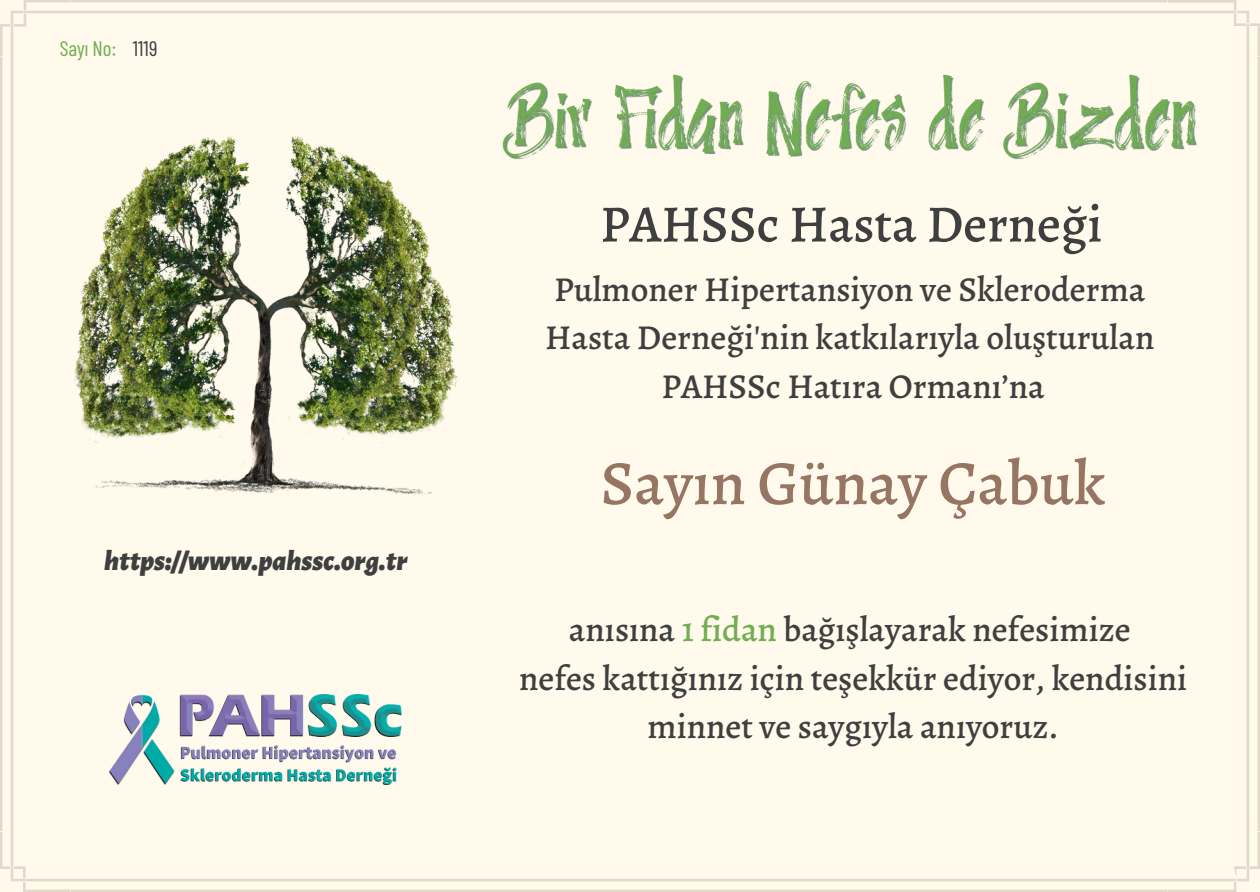
<style>
.page{position:relative;width:1260px;height:892px;background:#fff}
.page>*{position:absolute;margin:0;border:0;box-sizing:border-box;transform-origin:0 0}
.t1{font:500 63px "Alegreya";color:#967562}
.t2{font:500 52.5px "Alegreya";color:#3f3f3f}
.t3{font:500 35px/48.6px "Alegreya";color:#3f3f3f;text-align:center}
.t4{font:italic 900 28.7px "Alegreya Sans";color:#3f3f3f}
.t5{font:21px "Barlow Condensed";color:#71ad53}
.t6{font:21px "Barlow Condensed";color:#3f3f3f}
.s1{color:#71ad53}
</style>
<div class="page">
<div style="left:0;top:0;width:1260px;height:891px;background:#fffaeb"></div>
<img style="left:51px;top:130px;width:410px;height:379px">
<img style="left:109px;top:694px;width:293px;height:90px">
<img style="left:501px;top:55px;width:700px;height:150px">
<p class="t5" style="left:60px;top:35px;width:58px">Sayı No:</p>
<p class="t6" style="left:133px;top:35px;width:26px">1119</p>
<p class="t4" style="left:104px;top:546px;width:305px">https://www.pahssc.org.tr</p>
<p class="t2" style="left:600px;top:188px;width:500px">PAHSSc Hasta Derneği</p>
<p class="t3" style="left:554px;top:265px;width:593px">Pulmoner Hipertansiyon ve Skleroderma</p>
<p class="t3" style="left:545px;top:313px;width:611px">Hasta Derneği'nin katkılarıyla oluşturulan</p>
<p class="t3" style="left:662px;top:362px;width:385px">PAHSSc Hatıra Ormanı’na</p>
<p class="t1" style="left:601px;top:440px;width:506px">Sayın Günay Çabuk</p>
<p class="t3" style="left:569px;top:604px;width:563px">anısına <span class="s1">1 fidan</span> bağışlayarak nefesimize</p>
<p class="t3" style="left:519px;top:653px;width:667px">nefes kattığınız için teşekkür ediyor, kendisini minnet ve saygıyla anıyoruz.</p>
</div>
